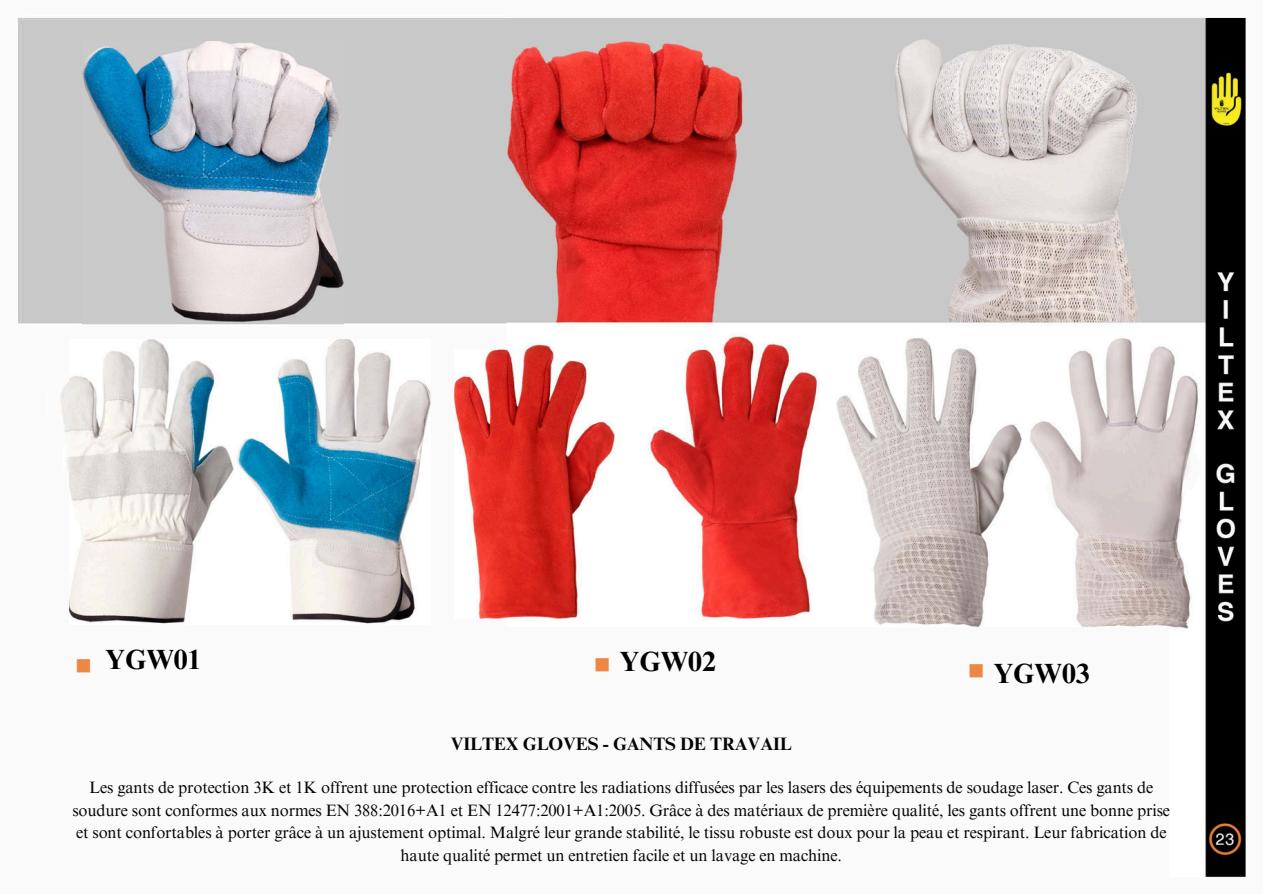
<style>
.page{position:relative;width:1263px;height:894px;background:#fff}
.page>*{position:absolute;margin:0;border:0;box-sizing:border-box;transform-origin:0 0}
.t1{font:33.75px "Montserrat";color:#ec8844}
.t2{font:700 27.75px "Times NRMT Pro";color:#000}
.t3{font:700 18px "Times NRMT Pro";letter-spacing:-.01em;color:#050505}
.t4{font:16.5px/22.5px "Times NRMT Pro";letter-spacing:-.01em;color:#050505;text-align:center}
</style>
<div class="page">
<img style="left:17px;top:17px;width:1229px;height:861px">
<img style="left:83px;top:41px;width:261px;height:284px">
<img style="left:69px;top:340px;width:361px;height:284px">
<img style="left:454px;top:18px;width:792px;height:858px">
<p class="t2" style="left:105px;top:649px;width:98px">YGW01</p>
<p class="t2" style="left:620px;top:650px;width:98px">YGW02</p>
<p class="t1" style="left:73px;top:642px;width:22px">■</p>
<p class="t1" style="left:592px;top:641px;width:22px">■</p>
<h1 class="t1" style="left:966px;top:647px;width:22px">■</h1>
<p class="t2" style="left:993px;top:662px;width:98px">YGW03</p>
<p class="t3" style="left:451px;top:737px;width:343px">VILTEX GLOVES - GANTS DE TRAVAIL</p>
<h1 class="t4" style="left:72px;top:778px;width:1099px">Les gants de protection 3K et 1K offrent une protection efficace contre les radiations diffusées par les lasers des équipements de soudage laser. Ces gants de soudure sont conformes aux normes EN 388:2016+A1 et EN 12477:2001+A1:2005. Grâce à des matériaux de première qualité, les gants offrent une bonne prise et sont confortables à porter grâce à un ajustement optimal. Malgré leur grande stabilité, le tissu robuste est doux pour la peau et respirant. Leur fabrication de haute qualité permet un entretien facile et un lavage en machine.</h1>
</div>
